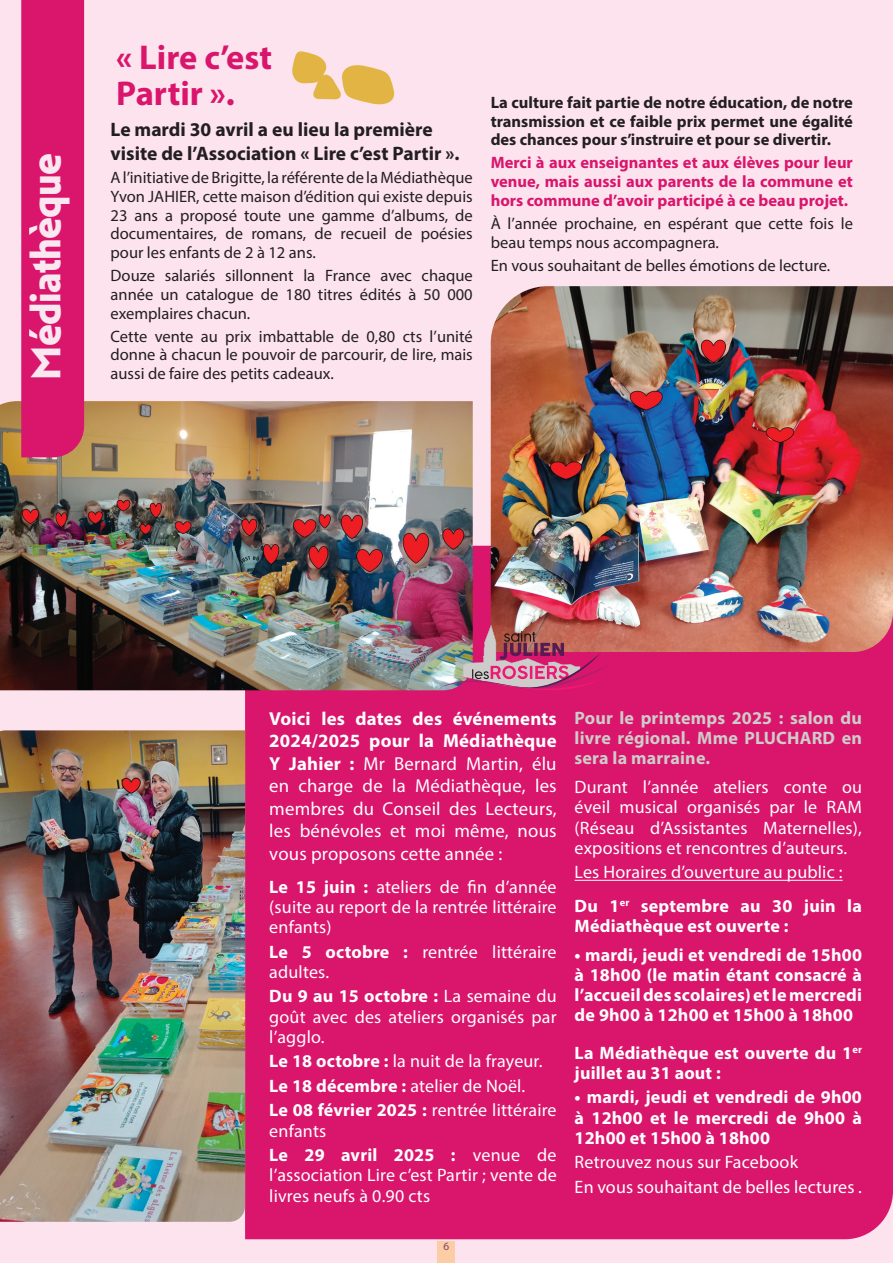
<style>
.page{position:relative;width:893px;height:1263px;background:#fde3ee}
.page>*{position:absolute;margin:0;border:0;box-sizing:border-box;transform-origin:0 0}
.t1{font:700 42px "Mendl Sans Dusk";letter-spacing:-.01em;color:#fff}
.t2{font:700 34.5px/36px "Myriad Pro";color:#d9156c}
.t3{font:700 19.5px/24px "Myriad Pro";color:#231f20}
.t4{font:18.75px/22.5px "Myriad Pro";letter-spacing:.01em;color:#fff;text-align:justify}
.t5{font:18px/20.2px "Myriad Pro";letter-spacing:.01em;color:#fff}
.t6{font:700 18px/20.2px "Myriad Pro";letter-spacing:.01em;color:#fff;text-align:justify}
.t7{font:700 18px/20.2px "Myriad Pro";letter-spacing:.01em;color:#ceccca;text-align:justify}
.t8{font:16.5px/18.8px "Myriad Pro";color:#231f20;text-align:justify}
.t9{font:700 16.5px/18.8px "Myriad Pro";color:#231f20;text-align:justify}
.t10{font:700 16.5px/18.8px "Myriad Pro";color:#d9156c;text-align:justify}
.t11{font:11.25px "Myriad Pro";color:#724a6e}
.s1{font-weight:700}
</style>
<div class="page">
<div style="left:245px;top:546px;width:648px;height:693px;background:#d9156c"></div>
<img style="left:491px;top:286px;width:402px;height:366px">
<img style="left:0;top:401px;width:473px;height:289px">
<img style="left:0;top:730px;width:245px;height:492px">
<svg style="left:291px;top:49px;width:105px;height:58px;background:#efcc9b"></svg>
<svg style="left:21px;top:0;width:63px;height:457px;background:#d91b6e"></svg>
<hr style="left:575px;top:880px;width:268px;height:1px;background:#fff">
<img style="left:437px;top:625px;width:176px;height:66px">
<h1 class="t1" style="left:20px;top:380px;width:227px;rotate:-90deg">Médiathèque</h1>
<h2 class="t2" style="left:116px;top:38px;width:157px">« Lire c’est<br>Partir ».</h2>
<p class="t3" style="left:111px;top:117px;width:350px">Le mardi 30 avril a eu lieu la première visite de l’Association « Lire c’est Partir ».</p>
<p class="t8" style="left:111px;top:168px;width:364px">A l’initiative de Brigitte, la référente de la Médiathèque Yvon JAHIER, cette maison d’édition qui existe depuis 23 ans a proposé toute une gamme d’albums, de documentaires, de romans, de recueil de poésies pour les enfants de 2 à 12 ans.</p>
<p class="t8" style="left:111px;top:266px;width:364px">Douze salariés sillonnent la France avec chaque année un catalogue de 180 titres édités à 50 000 exemplaires chacun.</p>
<p class="t8" style="left:111px;top:327px;width:364px">Cette vente au prix imbattable de 0,80 cts l’unité donne à chacun le pouvoir de parcourir, de lire, mais aussi de faire des petits cadeaux.</p>
<p class="t9" style="left:491px;top:92px;width:364px">La culture fait partie de notre éducation, de notre transmission et ce faible prix permet une égalité des chances pour s’instruire et pour se divertir.</p>
<p class="t10" style="left:491px;top:153px;width:364px">Merci à aux enseignantes et aux élèves pour leur venue, mais aussi aux parents de la commune et hors commune d’avoir participé à ce beau projet.</p>
<p class="t8" style="left:491px;top:214px;width:364px">À l’année prochaine, en espérant que cette fois le beau temps nous accompagnera.</p>
<p class="t8" style="left:491px;top:255px;width:341px">En vous souhaitant de belles émotions de lecture.</p>
<p class="t4" style="left:269px;top:707px;width:289px"><span class="s1">Voici les dates des événements 2024/2025 pour la Médiathèque Y Jahier :</span> Mr Bernard Martin, élu en charge de la Médiathèque, les membres du Conseil des Lecteurs, les bénévoles et moi même, nous vous proposons cette année :</p>
<p class="t5" style="left:269px;top:876px;width:289px;text-align:justify"><span class="s1">Le 15 juin :</span> ateliers de fin d’année (suite au report de la rentrée littéraire enfants)</p>
<p class="t5" style="left:269px;top:941px;width:289px"><span class="s1">Le 5 octobre :</span> rentrée littéraire adultes.</p>
<p class="t5" style="left:269px;top:986px;width:289px;text-align:justify"><span class="s1">Du 9 au 15 octobre :</span> La semaine du goût avec des ateliers organisés par l’agglo.</p>
<p class="t5" style="left:269px;top:1049px;width:289px;line-height:24.5px"><span class="s1">Le 18 octobre :</span> la nuit de la frayeur.<br><span class="s1">Le 18 décembre :</span> atelier de Noël.<br><span class="s1">Le 08 février 2025 :</span> rentrée littéraire</p>
<p class="t5" style="left:269px;top:1118px;width:289px;line-height:24.5px">enfants<br><span class="s1">Le 29 avril 2025 :</span> venue de</p>
<p class="t5" style="left:269px;top:1165px;width:289px">l’association Lire c’est Partir ; vente de livres neufs à 0.90 cts</p>
<p class="t11" style="left:444px;top:1239px;width:7px">6</p>
<p class="t7" style="left:575px;top:707px;width:289px">Pour le printemps 2025 : salon du livre régional. Mme PLUCHARD en sera la marraine.</p>
<p class="t5" style="left:575px;top:777px;width:289px;text-align:justify">Durant l’année ateliers conte ou éveil musical organisés par le RAM (Réseau d’Assistantes Maternelles), expositions et rencontres d’auteurs.</p>
<p class="t5" style="left:575px;top:856px;width:289px;line-height:33px">Les Horaires d’ouverture au public :<br><span class="s1">Du 1</span><sup>er</sup> <span class="s1">septembre au 30 juin la</span></p>
<p class="t6" style="left:575px;top:915px;width:215px">Médiathèque est ouverte :</p>
<p class="t6" style="left:575px;top:944px;width:289px">• mardi, jeudi et vendredi de 15h00 à 18h00 (le matin étant consacré à l’accueil des scolaires) et le mercredi de 9h00 à 12h00 et 15h00 à 18h00</p>
<p class="t6" style="left:575px;top:1042px;width:289px">La Médiathèque est ouverte du 1<sup>er </sup>juillet au 31 aout :</p>
<p class="t6" style="left:575px;top:1086px;width:289px">• mardi, jeudi et vendredi de 9h00 à 12h00 et le mercredi de 9h00 à 12h00 et 15h00 à 18h00</p>
<p class="t5" style="left:575px;top:1150px;width:289px;line-height:24.5px">Retrouvez nous sur Facebook<br>En vous souhaitant de belles lectures .</p>
</div>
